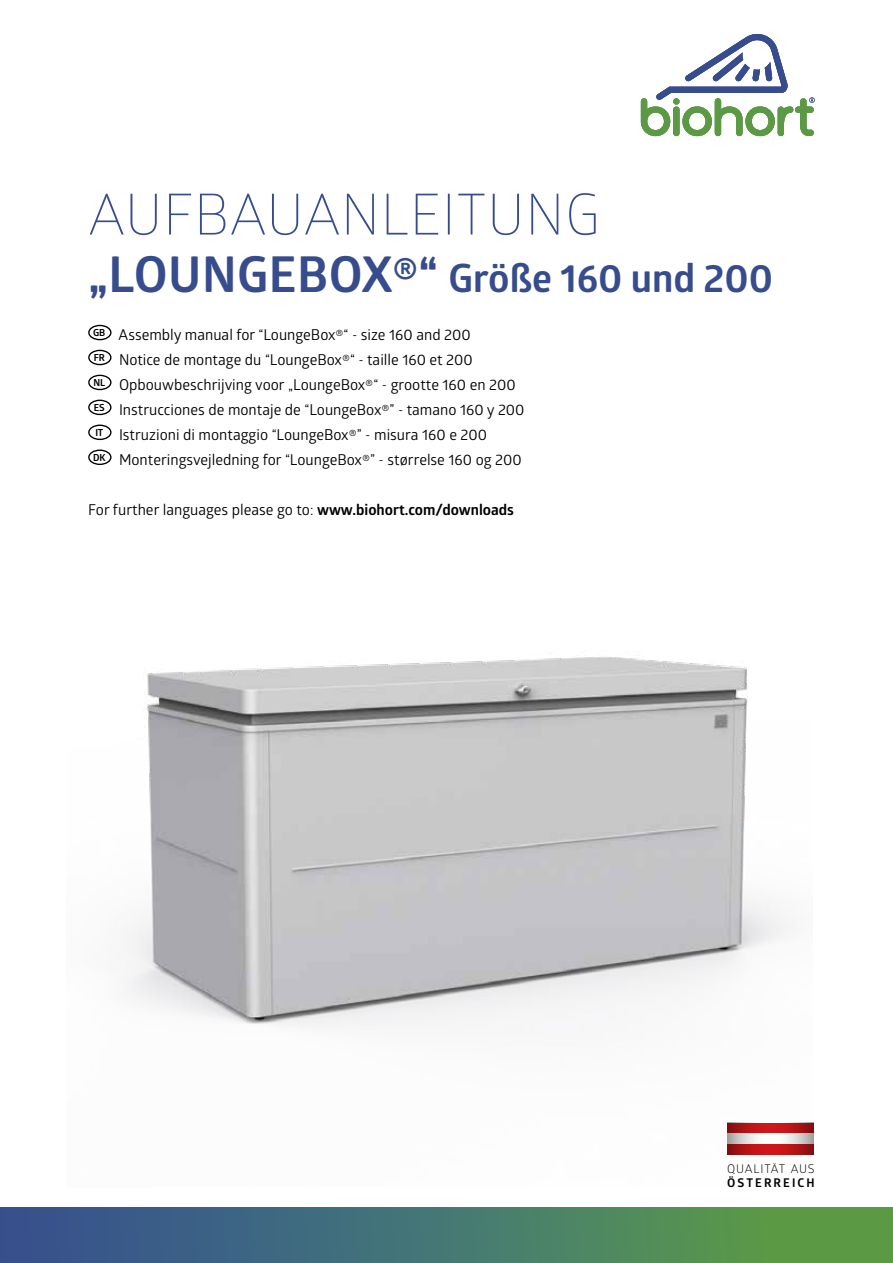
<style>
.page{position:relative;width:893px;height:1263px;background:#fff}
.page>*{position:absolute;margin:0;border:0;box-sizing:border-box;transform-origin:0 0}
.t1{font:300 56.85px "Glober";letter-spacing:.01em;color:#374c8d}
.t2{font:700 39px "Glober";color:#374c8d}
.t3{font:15px/24.9px "Glober";color:#000}
.t4{font:12px "Glober";letter-spacing:.06em;color:#000}
.t5{font:700 12px "Glober";letter-spacing:.17em;color:#000}
.s1{font-size:49.5px}
.s2{font-weight:700}
</style>
<div class="page">
<img style="left:126px;top:657px;width:686px;height:466px">
<div style="left:0;top:1208px;width:893px;height:55px;background:linear-gradient(to right,#334f98,#5da243)"></div>
<svg style="left:641px;top:34px;width:174px;height:102px"></svg>
<div style="left:727px;top:1123px;width:86px;height:10px;background:#cd1719"></div>
<div style="left:727px;top:1144px;width:86px;height:11px;background:#cd1719"></div>
<svg style="left:727px;top:1123px;width:29px;height:32px"></svg>
<svg style="left:786px;top:1123px;width:27px;height:32px"></svg>
<div style="left:88px;top:325px;width:24px;height:15px;border:1px solid #000;border-radius:50%"></div>
<div style="left:88px;top:350px;width:24px;height:15px;border:1px solid #000;border-radius:50%"></div>
<div style="left:88px;top:375px;width:24px;height:15px;border:1px solid #000;border-radius:50%"></div>
<div style="left:88px;top:400px;width:24px;height:15px;border:1px solid #000;border-radius:50%"></div>
<div style="left:88px;top:425px;width:24px;height:15px;border:1px solid #000;border-radius:50%"></div>
<svg style="left:89px;top:450px;width:22px;height:14px"></svg>
<div style="left:88px;top:449px;width:24px;height:16px;border:1px solid #000;border-radius:50%"></div>
<h1 class="t1" style="left:88px;top:176px;width:513px">AUFBAUANLEITUNG</h1>
<h2 class="t2" style="left:88px;top:250px;width:686px"><span class="s1">„LOUNGEBOX®“</span> Größe 160 und 200</h2>
<p class="t3" style="left:93px;top:322px;width:433px"><sup>GB</sup> Assembly manual for “LoungeBox®“ - size 160 and 200<br><sup>FR</sup> Notice de montage du “LoungeBox®“ - taille 160 et 200<br><sup>NL</sup> Opbouwbeschrijving voor „LoungeBox®“ - grootte 160 en 200<br><sup>ES</sup> Instrucciones de montaje de “LoungeBox®” - tamano 160 y 200<br><sup>IT</sup> Istruzioni di montaggio “LoungeBox®” - misura 160 e 200<br><sup>DK</sup> Monteringsvejledning for “LoungeBox®” - størrelse 160 og 200</p>
<p class="t3" style="left:88px;top:496px;width:427px">For further languages please go to: <span class="s2">www.biohort.com/downloads</span></p>
<p class="t4" style="left:727px;top:1160px;width:89px">QUALITÄT AUS</p>
<p class="t5" style="left:727px;top:1174px;width:89px">ÖSTERREICH</p>
</div>
